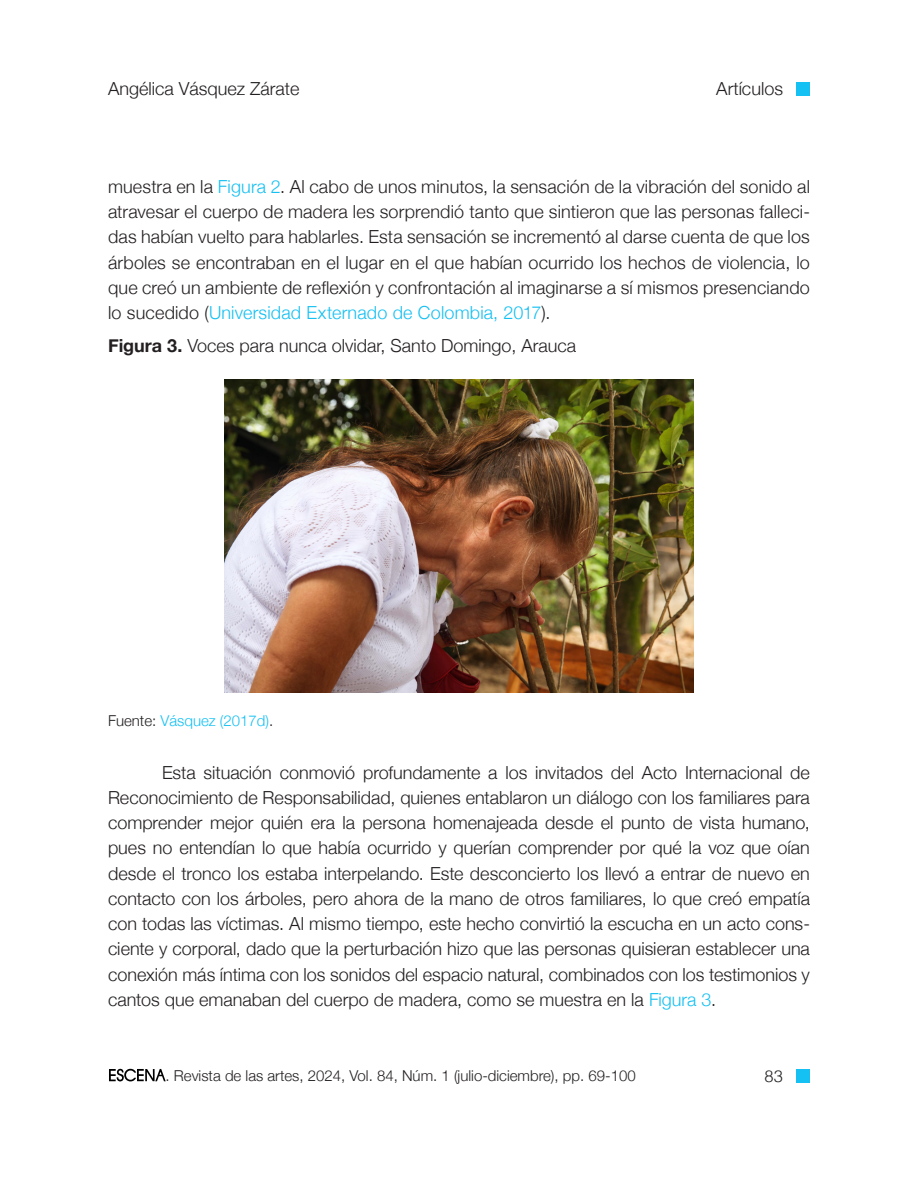
<style>
.page{position:relative;width:918px;height:1188px;background:#fff}
.page>*{position:absolute;margin:0;border:0;box-sizing:border-box;transform-origin:0 0}
.Cuerpo{font:300 18px/25.2px "Helvetica Neue";color:#231f20;text-align:justify}
.Tabla_Imagen_Figura{font:300 18px "Helvetica Neue";color:#231f20}
.t1{font:300 16.5px "Helvetica";color:#231f20}
.t2{font:300 15px "Helvetica Neue";color:#231f20}
.Fuente{font:300 15px "Helvetica Neue";color:#15c0f2}
.s1{color:#15c0f2}
.s2{font-weight:700}
.s3{color:#231f20}
</style>
<div class="page">
<div style="left:796px;top:82px;width:14px;height:14px;background:#15c0f2"></div>
<div style="left:796px;top:1070px;width:14px;height:13px;background:#15c0f2"></div>
<svg style="left:109px;top:1069px;width:57px;height:12px"></svg>
<img style="left:224px;top:379px;width:470px;height:313px">
<p class="Cuerpo" style="left:108px;top:75px;width:193px">Angélica Vásquez Zárate</p>
<p class="Cuerpo" style="left:716px;top:75px;width:68px">Artículos</p>
<p class="Cuerpo" style="left:108px;top:173px;width:704px">muestra en la <span class="s1">Figura 2</span>. Al cabo de unos minutos, la sensación de la vibración del sonido al atravesar el cuerpo de madera les sorprendió tanto que sintieron que las personas falleci&shy;das habían vuelto para hablarles. Esta sensación se incrementó al darse cuenta de que los árboles se encontraban en el lugar en el que habían ocurrido los hechos de violencia, lo que creó un ambiente de reflexión y confrontación al imaginarse a sí mismos presenciando lo sucedido (<span class="s1">Universidad Externado de Colombia, 2017</span>).</p>
<p class="Tabla_Imagen_Figura" style="left:108px;top:331px;width:470px"><span class="s2">Figura 3.</span> Voces para nunca olvidar, Santo Domingo, Arauca</p>
<p class="Fuente" style="left:108px;top:709px;width:167px"><span class="s3">Fuente:</span> Vásquez (2017d)<span class="s3">.</span></p>
<p class="Cuerpo" style="left:108px;top:758px;width:704px;text-indent:54px">Esta situación conmovió profundamente a los invitados del Acto Internacional de Reconocimiento de Responsabilidad, quienes entablaron un diálogo con los familiares para comprender mejor quién era la persona homenajeada desde el punto de vista humano, pues no entendían lo que había ocurrido y querían comprender por qué la voz que oían desde el tronco los estaba interpelando. Este desconcierto los llevó a entrar de nuevo en contacto con los árboles, pero ahora de la mano de otros familiares, lo que creó empatía con todas las víctimas. Al mismo tiempo, este hecho convirtió la escucha en un acto cons&shy;ciente y corporal, dado que la perturbación hizo que las personas quisieran establecer una conexión más íntima con los sonidos del espacio natural, combinados con los testimonios y cantos que emanaban del cuerpo de madera, como se muestra en la <span class="s1">Figura 3</span>.</p>
<p class="t2" style="left:166px;top:1063px;width:472px">. Revista de las artes, 2024, Vol. 84, Núm. 1 (julio-diciembre), pp. 69-100</p>
<p class="t1" style="left:765px;top:1062px;width:20px">83</p>
</div>
